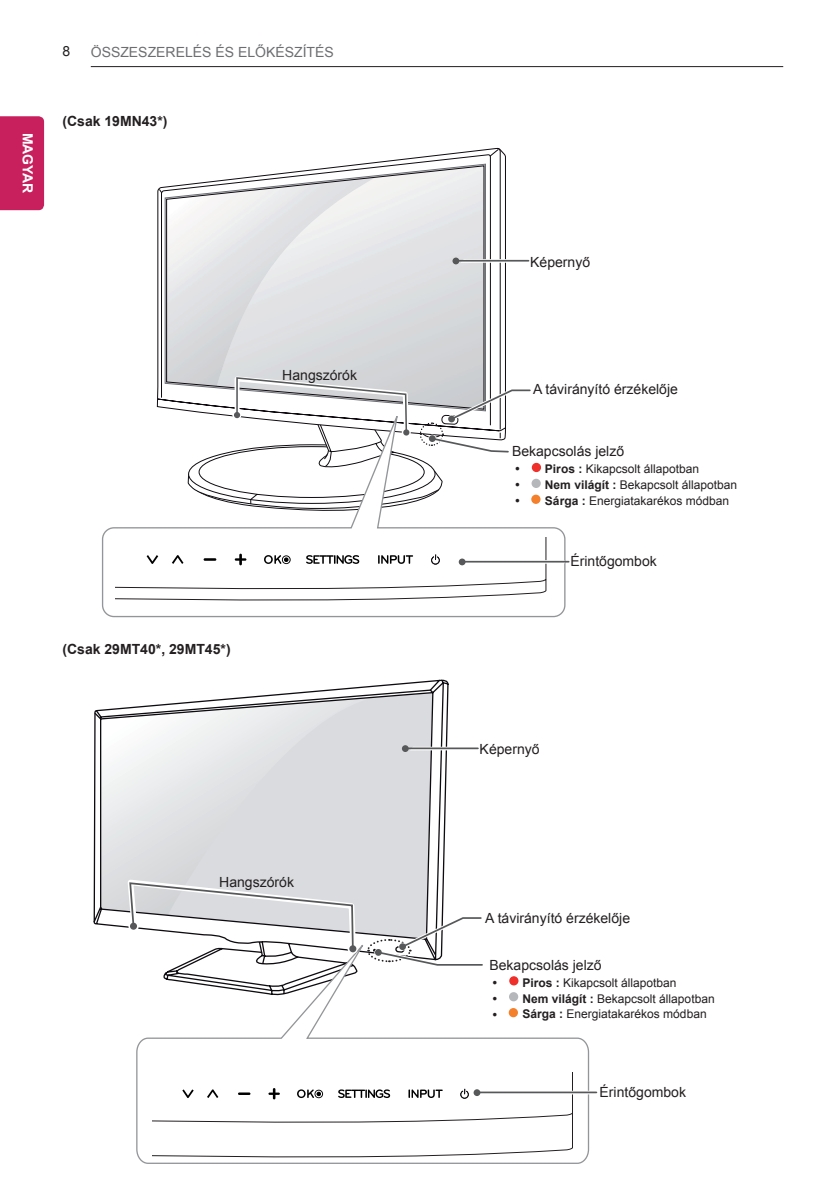
<style>
.page{position:relative;width:840px;height:1191px;background:#fff}
.page>*{position:absolute;margin:0;border:0;box-sizing:border-box;transform-origin:0 0}
.t1{font:14px "Arial";color:#231f20}
.Body{font:700 14px "Arial";color:#231f20}
.t2{font:14px "Arial";color:#6c6d70}
.t3{font:700 14px "Arial";letter-spacing:-.02em;color:#fff}
.t4{font:12px/16px "Arial";color:#231f20}
.s1{font-weight:700}
</style>
<div class="page">
<div style="left:0;top:116px;width:44px;height:94px;background:#c8205d"></div>
<hr style="left:91px;top:66px;width:691px;height:1px;background:#231f20">
<svg style="left:102px;top:404px;width:463px;height:213px"></svg>
<div style="left:531px;top:463px;width:9px;height:9px;background:#ee2f2a;border-radius:50%"></div>
<div style="left:531px;top:479px;width:9px;height:9px;background:#b5b7bb;border-radius:50%"></div>
<div style="left:531px;top:494px;width:9px;height:10px;background:#f4802b;border-radius:50%"></div>
<svg style="left:116px;top:537px;width:454px;height:66px"></svg>
<div style="left:458px;top:558px;width:7px;height:7px;background:#57585a;border-radius:50%"></div>
<svg style="left:93px;top:679px;width:356px;height:245px"></svg>
<svg style="left:94px;top:688px;width:337px;height:245px"></svg>
<svg style="left:136px;top:933px;width:452px;height:231px"></svg>
<div style="left:509px;top:976px;width:9px;height:9px;background:#ee2f2a;border-radius:50%"></div>
<div style="left:508px;top:992px;width:10px;height:9px;background:#b5b7bb;border-radius:50%"></div>
<div style="left:508px;top:1008px;width:9px;height:9px;background:#f4802b;border-radius:50%"></div>
<svg style="left:366px;top:914px;width:120px;height:54px"></svg>
<div style="left:399px;top:943px;width:7px;height:7px;background:#57585a;border-radius:50%"></div>
<svg style="left:407px;top:746px;width:72px;height:4px"></svg>
<div style="left:401px;top:745px;width:7px;height:7px;background:#57585a;border-radius:50%"></div>
<svg style="left:124px;top:876px;width:235px;height:120px"></svg>
<div style="left:130px;top:922px;width:7px;height:8px;background:#57585a;border-radius:50%"></div>
<div style="left:349px;top:945px;width:7px;height:7px;background:#57585a;border-radius:50%"></div>
<svg style="left:152px;top:1072px;width:445px;height:88px"></svg>
<div style="left:473px;top:1089px;width:7px;height:7px;background:#57585a;border-radius:50%"></div>
<svg style="left:157px;top:148px;width:376px;height:366px"></svg>
<svg style="left:493px;top:980px;width:3px;height:4px"></svg>
<svg style="left:493px;top:996px;width:3px;height:4px"></svg>
<svg style="left:493px;top:1012px;width:3px;height:4px"></svg>
<p class="t3" style="left:37px;top:133px;width:61px;rotate:90deg">MAGYAR</p>
<p class="t1" style="left:62px;top:41px;width:9px">8</p>
<p class="t2" style="left:91px;top:43px;width:244px">ÖSSZESZERELÉS ÉS ELŐKÉSZÍTÉS</p>
<p class="Body" style="left:62px;top:112px;width:107px">(Csak 19MN43*)</p>
<p class="t1" style="left:282px;top:366px;width:76px">Hangszórók</p>
<p class="Body" style="left:62px;top:640px;width:170px">(Csak 29MT40*, 29MT45*)</p>
<p class="t1" style="left:219px;top:873px;width:76px">Hangszórók</p>
<p class="t1" style="left:530px;top:253px;width:61px">Képernyő</p>
<p class="t1" style="left:532px;top:379px;width:146px">A távirányító érzékelője</p>
<p class="t1" style="left:511px;top:442px;width:114px">Bekapcsolás jelző</p>
<p class="t4" style="left:544px;top:461px;width:194px"><span class="s1">Piros :</span> Kikapcsolt állapotban<br><span class="s1">Nem világít :</span> Bekapcsolt állapotban<br><span class="s1">Sárga :</span> Energiatakarékos módban</p>
<p class="t1" style="left:570px;top:551px;width:88px">Érintőgombok</p>
<p class="t1" style="left:479px;top:740px;width:61px">Képernyő</p>
<p class="t1" style="left:485px;top:909px;width:146px">A távirányító érzékelője</p>
<p class="t1" style="left:489px;top:955px;width:114px">Bekapcsolás jelző</p>
<p class="t4" style="left:522px;top:974px;width:194px"><span class="s1">Piros :</span> Kikapcsolt állapotban<br><span class="s1">Nem világít :</span> Bekapcsolt állapotban<br><span class="s1">Sárga :</span> Energiatakarékos módban</p>
<p class="t1" style="left:599px;top:1083px;width:88px">Érintőgombok</p>
</div>
